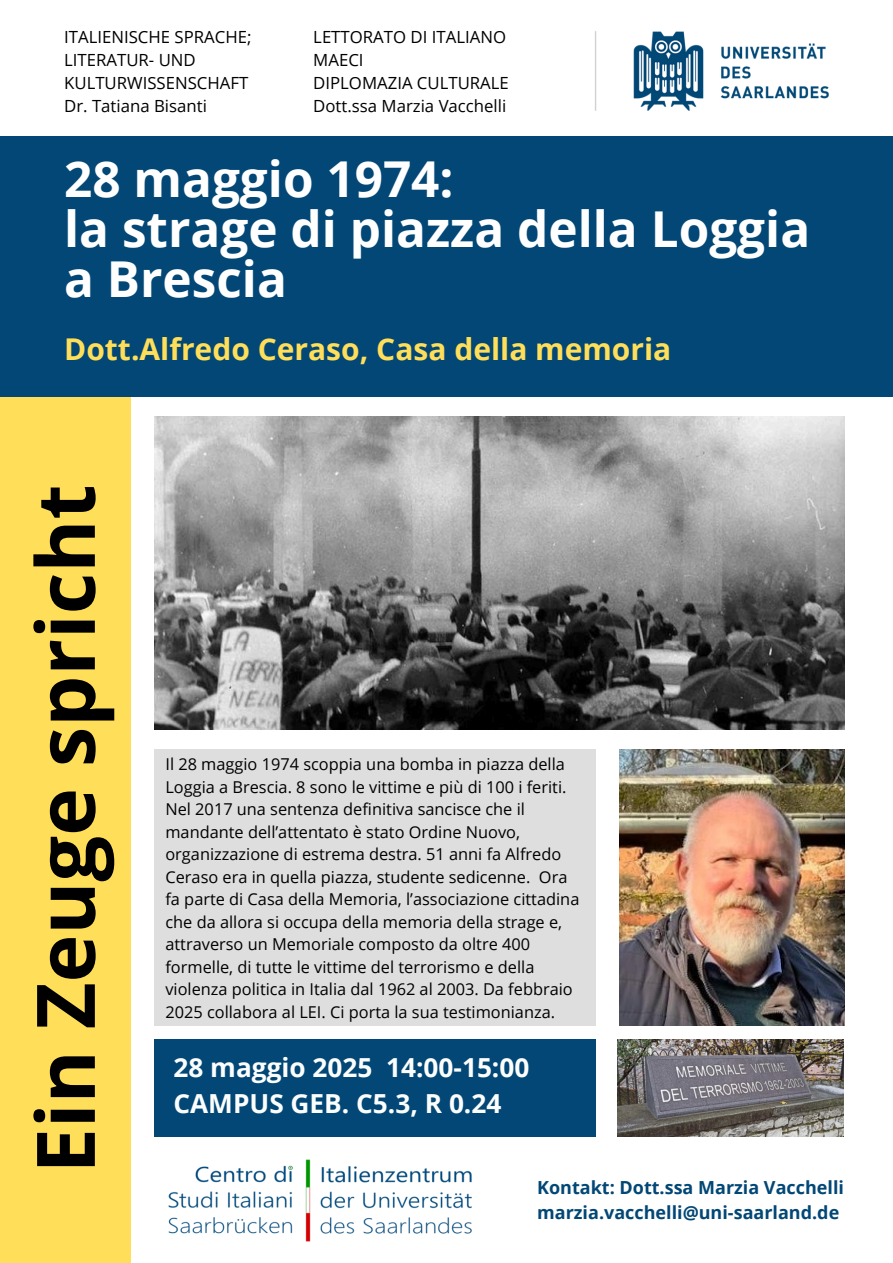
<style>
.page{position:relative;width:893px;height:1263px;background:#fff}
.page>*{position:absolute;margin:0;border:0;box-sizing:border-box;transform-origin:0 0}
.t1{font:700 80.85px "Open Sans";color:#000}
.t2{font:700 49.5px/50px "Open Sans";color:#fff}
.t3{font:700 30px "Open Sans";color:#ffde59}
.t4{font:700 26.25px/36.5px "Open Sans";color:#fcfdfd}
.t5{font:700 18px/24.8px "Open Sans";color:#024775}
.t6{font:16.8px/23px "Open Sans";color:#000}
.t7{font:16.35px/22.5px "Open Sans";color:#000}
</style>
<div class="page">
<img style="left:595px;top:32px;width:233px;height:78px">
<div style="left:0;top:136px;width:893px;height:261px;background:#024775"></div>
<div style="left:0;top:397px;width:131px;height:865px;background:#ffde59"></div>
<img style="left:155px;top:417px;width:689px;height:312px">
<div style="left:155px;top:749px;width:441px;height:277px;background:#dedede"></div>
<img style="left:619px;top:749px;width:225px;height:277px">
<div style="left:155px;top:1039px;width:441px;height:98px;background:#024775"></div>
<img style="left:168px;top:1159px;width:304px;height:83px">
<img style="left:617px;top:1039px;width:226px;height:98px">
<p class="t6" style="left:64px;top:25px;width:189px">ITALIENISCHE SPRACHE;<br>LITERATUR- UND<br>KULTURWISSENSCHAFT</p>
<p class="t6" style="left:64px;top:94px;width:144px">Dr. Tatiana Bisanti</p>
<h4 class="t6" style="left:313px;top:25px;width:194px">LETTORATO DI ITALIANO</h4>
<p class="t6" style="left:313px;top:48px;width:52px">MAECI</p>
<p class="t6" style="left:313px;top:71px;width:197px">DIPLOMAZIA CULTURALE</p>
<h5 class="t6" style="left:313px;top:94px;width:194px">Dott.ssa Marzia Vacchelli</h5>
<h2 class="t2" style="left:64px;top:153px;width:747px">28 maggio 1974:<br>la strage di piazza della Loggia a Brescia</h2>
<h3 class="t3" style="left:64px;top:328px;width:609px">Dott.Alfredo Ceraso, Casa della memoria</h3>
<h1 class="t1" style="left:8px;top:1173px;width:690px;rotate:-90deg">Ein Zeuge spricht</h1>
<p class="t7" style="left:165px;top:752px;width:415px">Il 28 maggio 1974 scoppia una bomba in piazza della Loggia a Brescia. 8 sono le vittime e più di 100 i feriti.<br>Nel 2017 una sentenza definitiva sancisce che il mandante dell’attentato è stato Ordine Nuovo, organizzazione di estrema destra. 51 anni fa Alfredo Ceraso era in quella piazza, studente sedicenne. Ora fa parte di Casa della Memoria, l’associazione cittadina che da allora si occupa della memoria della strage e, attraverso un Memoriale composto da oltre 400 formelle, di tutte le vittime del terrorismo e della violenza politica in Italia dal 1962 al 2003. Da febbraio 2025 collabora al LEI. Ci porta la sua testimonianza.</p>
<p class="t4" style="left:173px;top:1048px;width:357px">28 maggio 2025 14:00-15:00<br>CAMPUS GEB. C5.3, R 0.24</p>
<p class="t5" style="left:537px;top:1175px;width:308px">Kontakt: Dott.ssa Marzia Vacchelli marzia.vacchelli@uni-saarland.de</p>
</div>
